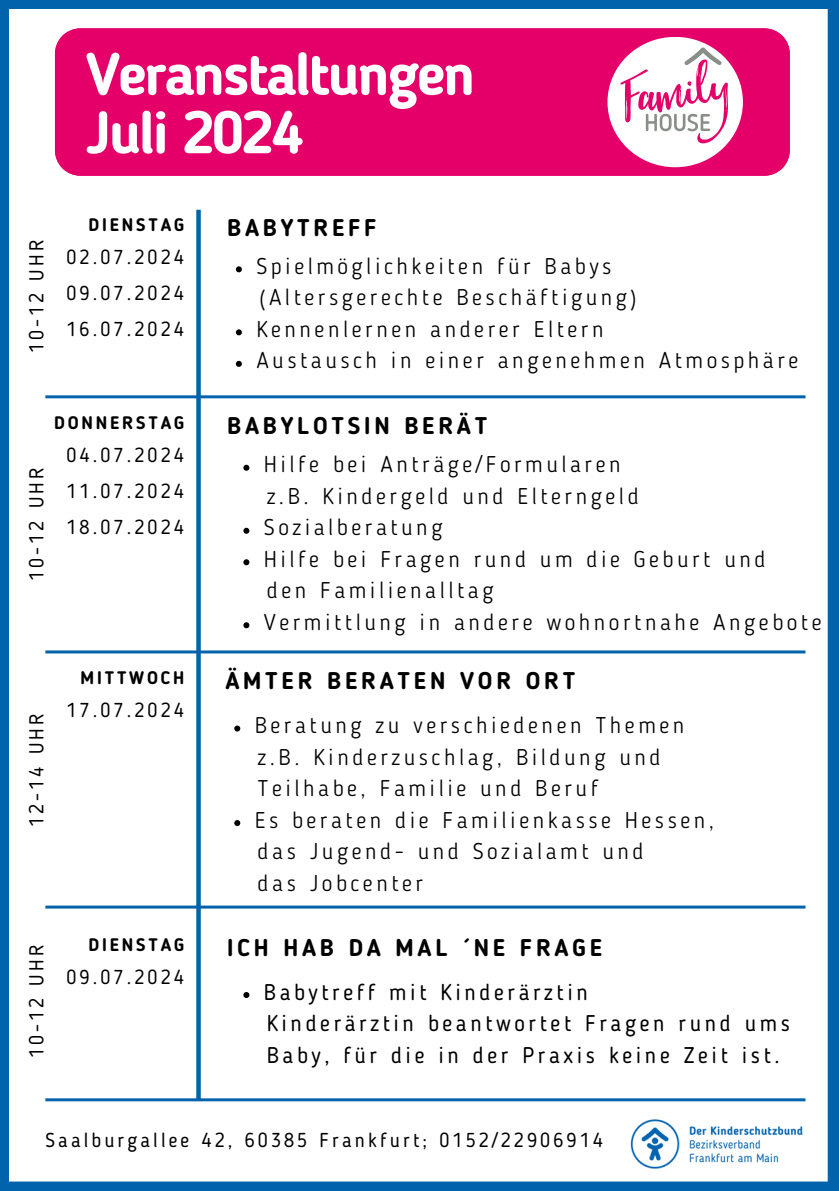
<style>
.page{position:relative;width:839px;height:1191px;background:#fff}
.page>*{position:absolute;margin:0;border:0;box-sizing:border-box;transform-origin:0 0}
.t1{font:700 59px/58.4px "Blogger Sans";letter-spacing:-.04em;color:#fff}
.t2{font:700 24px "Blogger Sans";letter-spacing:.155em;color:#000}
.t3{font:300 22.6px/31.6px "Blogger Sans";letter-spacing:.155em;color:#000}
.t4{font:22.6px/31.6px "Blogger Sans";letter-spacing:.155em;color:#000}
.t5{font:20px/36px "Blogger Sans";letter-spacing:.155em;color:#000;text-align:justify}
.t6{font:700 18px "Blogger Sans";letter-spacing:.155em;color:#000}
</style>
<div class="page">
<div style="left:55px;top:28px;width:734px;height:147px;background:#e50069"></div>
<div style="left:607px;top:37px;width:135px;height:130px;background:#fff;border-radius:50%"></div>
<svg style="left:620px;top:48px;width:108px;height:95px"></svg>
<div style="left:196px;top:210px;width:5px;height:890px;background:#0063ac"></div>
<hr style="left:45px;top:395px;width:760px;height:3px;background:#0063ac">
<hr style="left:45px;top:650px;width:760px;height:3px;background:#0063ac">
<hr style="left:45px;top:1098px;width:760px;height:3px;background:#0063ac">
<hr style="left:45px;top:906px;width:760px;height:3px;background:#0063ac">
<img style="left:630px;top:1119px;width:173px;height:50px">
<svg style="left:236px;top:266px;width:6px;height:6px"></svg>
<svg style="left:236px;top:329px;width:6px;height:6px"></svg>
<svg style="left:236px;top:361px;width:6px;height:6px"></svg>
<svg style="left:243px;top:465px;width:6px;height:6px"></svg>
<svg style="left:243px;top:528px;width:6px;height:6px"></svg>
<svg style="left:243px;top:559px;width:6px;height:6px"></svg>
<svg style="left:243px;top:622px;width:6px;height:6px"></svg>
<svg style="left:234px;top:726px;width:6px;height:6px"></svg>
<svg style="left:234px;top:820px;width:6px;height:6px"></svg>
<div style="left:0;top:0;width:9px;height:1191px;background:#0063ac"></div>
<div style="left:0;top:1182px;width:838px;height:9px;background:#0063ac"></div>
<div style="left:827px;top:0;width:11px;height:1191px;background:#0063ac"></div>
<div style="left:0;top:0;width:838px;height:9px;background:#0063ac"></div>
<svg style="left:243px;top:992px;width:6px;height:6px"></svg>
<p class="t1" style="left:86px;top:50px;width:391px">Veranstaltungen<br>Juli 2024</p>
<p class="t5" style="left:20px;top:353px;width:115px;rotate:-90deg">10-12 UHR</p>
<h4 class="t6" style="left:89px;top:217px;width:97px">DIENSTAG</h4>
<h4 class="t5" style="left:66px;top:240px;width:119px">02.07.2024<br>09.07.2024<br>16.07.2024</h4>
<p class="t5" style="left:20px;top:581px;width:115px;rotate:-90deg">10-12 UHR</p>
<h3 class="t6" style="left:54px;top:415px;width:132px">DONNERSTAG</h3>
<p class="t5" style="left:66px;top:439px;width:119px">04.07.2024</p>
<p class="t5" style="left:66px;top:475px;width:119px">11.07.2024</p>
<h3 class="t5" style="left:66px;top:511px;width:119px">18.07.2024</h3>
<h2 class="t5" style="left:20px;top:827px;width:115px;rotate:-90deg">12-14 UHR</h2>
<h4 class="t6" style="left:81px;top:670px;width:105px">MITTWOCH</h4>
<p class="t5" style="left:66px;top:694px;width:119px">17.07.2024</p>
<h2 class="t2" style="left:227px;top:217px;width:151px">BABYTREFF</h2>
<h4 class="t3" style="left:256px;top:252px;width:356px">Spielmöglichkeiten für Babys</h4>
<p class="t3" style="left:259px;top:284px;width:379px">(Altersgerechte Beschäftigung)</p>
<h3 class="t3" style="left:256px;top:315px;width:349px">Kennenlernen anderer Eltern</h3>
<p class="t3" style="left:256px;top:347px;width:543px">Austausch in einer angenehmen Atmosphäre</p>
<p class="t2" style="left:227px;top:416px;width:261px">BABYLOTSIN BERÄT</p>
<p class="t3" style="left:264px;top:451px;width:358px">Hilfe bei Anträge/Formularen</p>
<p class="t3" style="left:267px;top:482px;width:373px">z.B. Kindergeld und Elterngeld</p>
<p class="t3" style="left:264px;top:514px;width:180px">Sozialberatung</p>
<p class="t3" style="left:264px;top:545px;width:503px">Hilfe bei Fragen rund um die Geburt und</p>
<h2 class="t3" style="left:267px;top:577px;width:228px">den Familienalltag</h2>
<p class="t3" style="left:264px;top:608px;width:559px">Vermittlung in andere wohnortnahe Angebote</p>
<p class="t2" style="left:225px;top:671px;width:351px">ÄMTER BERATEN VOR ORT</p>
<h4 class="t3" style="left:255px;top:711px;width:431px">Beratung zu verschiedenen Themen</h4>
<p class="t3" style="left:257px;top:743px;width:404px">z.B. Kinderzuschlag, Bildung und<br>Teilhabe, Familie und Beruf</p>
<p class="t3" style="left:255px;top:806px;width:461px">Es beraten die Familienkasse Hessen,</p>
<h2 class="t3" style="left:257px;top:837px;width:387px">das Jugend- und Sozialamt und das Jobcenter</h2>
<h3 class="t6" style="left:89px;top:937px;width:97px">DIENSTAG</h3>
<p class="t5" style="left:66px;top:960px;width:119px">09.07.2024</p>
<h4 class="t5" style="left:20px;top:1058px;width:115px;rotate:-90deg">10-12 UHR</h4>
<p class="t2" style="left:227px;top:937px;width:376px">ICH HAB DA MAL ´NE FRAGE</p>
<h3 class="t4" style="left:264px;top:978px;width:325px">Babytreff mit Kinderärztin</h3>
<p class="t4" style="left:267px;top:1009px;width:525px">Kinderärztin beantwortet Fragen rund ums<br>Baby, für die in der Praxis keine Zeit ist.</p>
<h3 class="t5" style="left:45px;top:1124px;width:559px">Saalburgallee 42, 60385 Frankfurt; 0152/22906914</h3>
</div>
